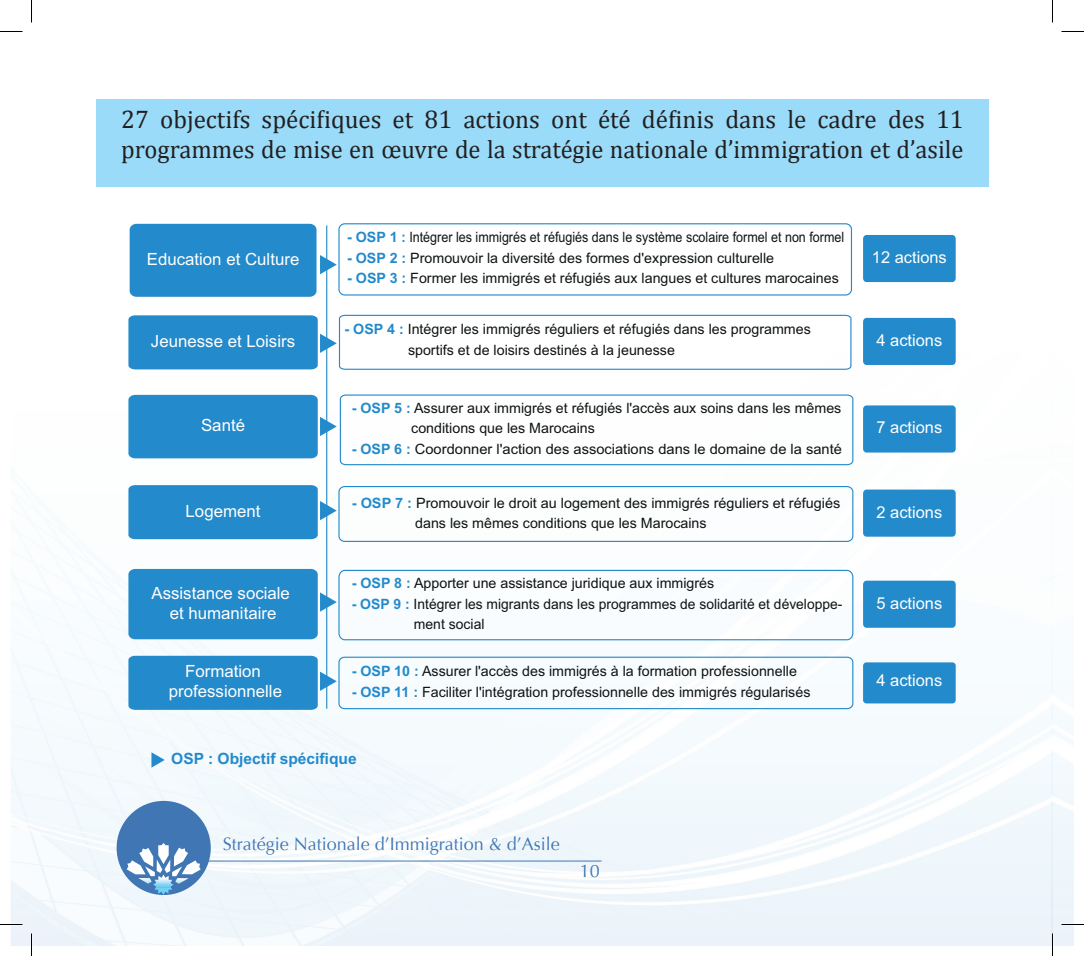
<style>
.page{position:relative;width:1084px;height:956px;background:#fff}
.page>*{position:absolute;margin:0;border:0;box-sizing:border-box;transform-origin:0 0}
.t1{font:25.5px/30.6px "Cambria";color:#231f20}
.t2{font:18px "Optima";color:#4076b4}
.t3{font:16.8px/20.2px "Arial";color:#fff;text-align:center}
.t4{font:16.5px "Arial";color:#fff}
.t5{font:700 15.6px "Arial";color:#238acb}
.t6{font:14.25px/20.5px "Arial";color:#0f1313}
.t7{font:14.25px "Arial";color:#0f1313;scale:.88 1}
.s1{font-weight:700;color:#238acb}
</style>
<div class="page">
<img style="left:11px;top:31px;width:1040px;height:915px">
<img style="left:1051px;top:644px;width:22px;height:302px">
<div style="left:117px;top:801px;width:94px;height:94px;background:#4076b4;border-radius:50%"></div>
<img style="left:158px;top:843px;width:11px;height:21px">
<svg style="left:154px;top:888px;width:18px;height:7px"></svg>
<img style="left:153px;top:874px;width:20px;height:14px">
<img style="left:164px;top:859px;width:6px;height:14px">
<svg style="left:172px;top:866px;width:10px;height:10px"></svg>
<img style="left:175px;top:878px;width:14px;height:6px">
<img style="left:138px;top:878px;width:14px;height:6px">
<svg style="left:145px;top:866px;width:10px;height:10px"></svg>
<img style="left:157px;top:859px;width:5px;height:14px">
<img style="left:174px;top:848px;width:14px;height:18px">
<img style="left:182px;top:860px;width:19px;height:14px">
<img style="left:127px;top:860px;width:19px;height:14px">
<img style="left:139px;top:848px;width:14px;height:19px">
<hr style="left:205px;top:861px;width:396px;height:1px;background:#4076b4">
<div style="left:96px;top:100px;width:892px;height:87px;background:#99dbf8"></div>
<div style="left:863px;top:235px;width:92px;height:47px;background:#238acb;border-radius:4px"></div>
<div style="left:863px;top:318px;width:92px;height:47px;background:#238acb;border-radius:4px"></div>
<div style="left:863px;top:405px;width:92px;height:48px;background:#238acb;border-radius:4px"></div>
<div style="left:863px;top:490px;width:92px;height:47px;background:#238acb;border-radius:4px"></div>
<div style="left:863px;top:581px;width:92px;height:47px;background:#238acb;border-radius:4px"></div>
<div style="left:863px;top:662px;width:92px;height:41px;background:#238acb;border-radius:3px"></div>
<hr style="left:326px;top:225px;width:1px;height:484px;background:#238acb">
<svg style="left:130px;top:224px;width:207px;height:73px;background:#3694cf"></svg>
<svg style="left:128px;top:395px;width:209px;height:63px;background:#3493cf"></svg>
<svg style="left:128px;top:485px;width:209px;height:54px;background:#3493cf"></svg>
<div style="left:338px;top:223px;width:514px;height:73px;border:1px solid #238acb;border-radius:6px"></div>
<svg style="left:128px;top:314px;width:724px;height:56px"></svg>
<svg style="left:338px;top:394px;width:516px;height:149px"></svg>
<svg style="left:128px;top:569px;width:209px;height:70px;background:#3493cf"></svg>
<div style="left:338px;top:570px;width:515px;height:70px;border:1px solid #238acb;border-radius:6px"></div>
<svg style="left:151px;top:752px;width:14px;height:16px"></svg>
<svg style="left:128px;top:656px;width:209px;height:54px;background:#3393cf"></svg>
<div style="left:338px;top:657px;width:515px;height:52px;border:1px solid #238acb;border-radius:5px"></div>
<hr style="left:0;top:923px;width:22px;height:2px;background:#fff">
<hr style="left:1061px;top:923px;width:22px;height:2px;background:#fff">
<hr style="left:1051px;top:933px;width:2px;height:23px;background:#fff">
<svg style="left:0;top:31px;width:22px;height:1px"></svg>
<svg style="left:1061px;top:31px;width:22px;height:1px"></svg>
<svg style="left:0;top:924px;width:22px;height:1px"></svg>
<svg style="left:1061px;top:924px;width:22px;height:1px"></svg>
<svg style="left:31px;top:0;width:1px;height:23px"></svg>
<svg style="left:31px;top:933px;width:1px;height:23px"></svg>
<svg style="left:1052px;top:0;width:1px;height:23px"></svg>
<svg style="left:1052px;top:933px;width:1px;height:23px"></svg>
<p class="t1" style="left:121px;top:104px;width:844px">27 objectifs spécifiques et 81 actions ont été définis dans le cadre des 11 programmes de mise en œuvre de la stratégie nationale d’immigration et d’asile</p>
<p class="t3" style="left:147px;top:249px;width:154px">Education et Culture</p>
<p class="t3" style="left:151px;top:331px;width:146px">Jeunesse et Loisirs</p>
<p class="t3" style="left:201px;top:415px;width:45px">Santé</p>
<p class="t3" style="left:186px;top:501px;width:76px">Logement</p>
<p class="t3" style="left:151px;top:583px;width:140px">Assistance sociale et humanitaire</p>
<p class="t3" style="left:169px;top:661px;width:115px">Formation professionnelle</p>
<p class="t7" style="left:347px;top:228px;width:566px"><span class="s1">- OSP 1 :</span> Intégrer les immigrés et réfugiés dans le système scolaire formel et non formel</p>
<p class="t6" style="left:347px;top:248px;width:428px"><span class="s1">- OSP 2 :</span> Promouvoir la diversité des formes d'expression culturelle</p>
<p class="t6" style="left:347px;top:268px;width:493px"><span class="s1">- OSP 3 :</span> Former les immigrés et réfugiés aux langues et cultures marocaines</p>
<p class="t6" style="left:408px;top:319px;width:404px;text-indent:-63px"><span class="s1">- OSP 4 :</span> Intégrer les immigrés réguliers et réfugiés dans les programmes sportifs et de loisirs destinés à la jeunesse</p>
<p class="t6" style="left:411px;top:398px;width:431px;text-indent:-59px"><span class="s1">- OSP 5 :</span> Assurer aux immigrés et réfugiés l'accès aux soins dans les mêmes conditions que les Marocains</p>
<p class="t6" style="left:352px;top:439px;width:492px"><span class="s1">- OSP 6 :</span> Coordonner l'action des associations dans le domaine de la santé</p>
<p class="t6" style="left:415px;top:492px;width:426px;text-indent:-63px"><span class="s1">- OSP 7 :</span> Promouvoir le droit au logement des immigrés réguliers et réfugiés dans les mêmes conditions que les Marocains</p>
<p class="t6" style="left:352px;top:573px;width:364px"><span class="s1">- OSP 8 :</span> Apporter une assistance juridique aux immigrés</p>
<p class="t6" style="left:414px;top:594px;width:430px;text-indent:-62px"><span class="s1">- OSP 9 :</span> Intégrer les migrants dans les programmes de solidarité et développe&shy;ment social</p>
<p class="t6" style="left:352px;top:661px;width:447px"><span class="s1">- OSP 10 :</span> Assurer l'accès des immigrés à la formation professionnelle</p>
<p class="t6" style="left:352px;top:681px;width:460px"><span class="s1">- OSP 11 :</span> Faciliter l'intégration professionnelle des immigrés régularisés</p>
<p class="t5" style="left:171px;top:748px;width:187px">OSP : Objectif spécifique</p>
<p class="t2" style="left:223px;top:834px;width:338px">Stratégie Nationale d’Immigration &amp; d’Asile</p>
<p class="t2" style="left:580px;top:861px;width:22px">10</p>
<p class="t4" style="left:871px;top:246px;width:76px">12 actions</p>
<p class="t4" style="left:876px;top:329px;width:67px">4 actions</p>
<p class="t4" style="left:876px;top:417px;width:67px">7 actions</p>
<p class="t4" style="left:876px;top:501px;width:67px">2 actions</p>
<p class="t4" style="left:876px;top:592px;width:67px">5 actions</p>
<p class="t4" style="left:876px;top:670px;width:67px">4 actions</p>
</div>
